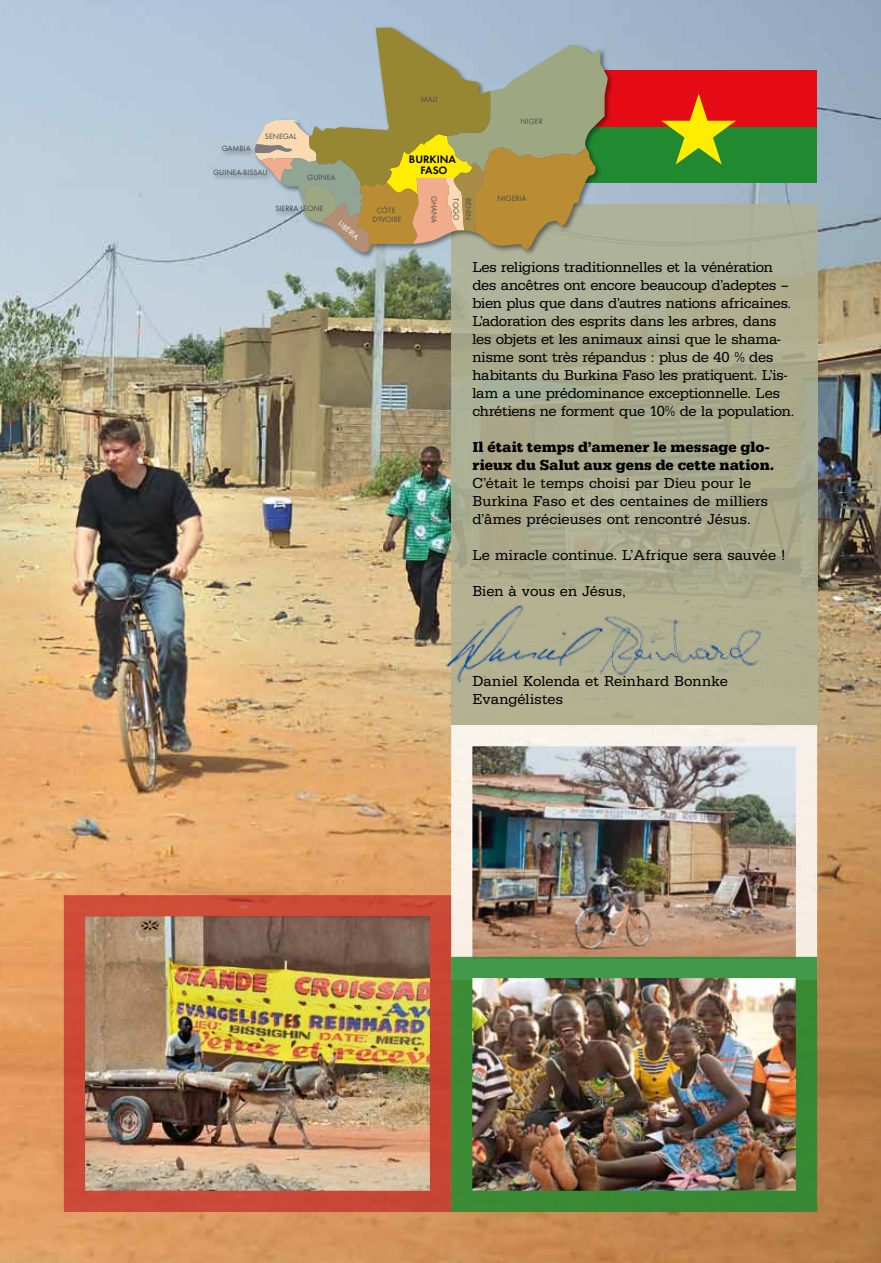
<style>
.page{position:relative;width:881px;height:1263px;background:#fff}
.page>*{position:absolute;margin:0;border:0;box-sizing:border-box;transform-origin:0 0}
.t1{font:15px/18px "URW Typewriter TOT";letter-spacing:-.01em;color:#000}
.t2{font:700 15px/18px "URW Typewriter TOT";letter-spacing:.005em;color:#000}
.t3{font:600 11.25px/11.2px "Futura TOT";color:#000;text-align:center}
.t4{font:7.95px/9.6px "Futura TOT";color:#494948;text-align:center}
.t5{font:7.95px "Futura TOT";color:#fff}
</style>
<div class="page">
<img style="left:0;top:0;width:880px;height:1263px">
<div style="left:580px;top:126px;width:236px;height:57px;background:#218a30"></div>
<div style="left:580px;top:70px;width:236px;height:56px;background:#e50b14"></div>
<svg style="left:661px;top:94px;width:74px;height:71px"></svg>
<img style="left:449px;top:723px;width:369px;height:232px">
<img style="left:452px;top:955px;width:366px;height:258px">
<img style="left:62px;top:894px;width:390px;height:319px">
<div style="left:451px;top:204px;width:365px;height:521px;background:#afb193"></div>
<div style="left:211px;top:25px;width:403px;height:234px;background:#000;opacity:.45"></div>
<svg style="left:254px;top:28px;width:353px;height:234px;background:#aca983"></svg>
<img style="left:441px;top:604px;width:158px;height:81px">
<img style="left:599px;top:607px;width:169px;height:74px">
<p class="t4" style="left:421px;top:95px;width:18px">MALI</p>
<p class="t4" style="left:265px;top:132px;width:33px">SENEGAL</p>
<p class="t4" style="left:213px;top:168px;width:56px">GUINEA-BISSAU</p>
<p class="t4" style="left:222px;top:144px;width:30px">GAMBIA</p>
<p class="t3" style="left:409px;top:153px;width:49px">BURKINA<br>FASO</p>
<p class="t4" style="left:307px;top:172px;width:30px">GUINEA</p>
<p class="t4" style="left:275px;top:203px;width:50px">SIERRA LEONE</p>
<p class="t4" style="left:372px;top:205px;width:31px">CÔTE<br>D'IVOIRE</p>
<p class="t4" style="left:439px;top:196px;width:29px;rotate:90deg">GHANA</p>
<p class="t4" style="left:460px;top:198px;width:23px;rotate:90deg">TOGO</p>
<p class="t4" style="left:473px;top:198px;width:24px;rotate:90deg">BENIN</p>
<p class="t5" style="left:343px;top:219px;width:25px;rotate:41deg">LIBERIA</p>
<p class="t4" style="left:520px;top:116px;width:24px">NIGER</p>
<p class="t4" style="left:497px;top:193px;width:31px">NIGERIA</p>
<p class="t1" style="left:472px;top:258px;width:323px">Les religions traditionnelles et la vénération des ancêtres ont encore beaucoup d’adeptes – bien plus que dans d’autres nations africaines.<br>L’adoration des esprits dans les arbres, dans les objets et les animaux ainsi que le shama&shy;nisme sont très répandus : plus de 40 % des habitants du Burkina Faso les pratiquent. L’is&shy;lam a une prédominance exceptionnelle. Les chrétiens ne forment que 10% de la population.</p>
<p class="t2" style="left:472px;top:438px;width:303px">Il était temps d’amener le message glo&shy;rieux du Salut aux gens de cette nation.</p>
<p class="t1" style="left:472px;top:474px;width:297px">C’était le temps choisi par Dieu pour le<br>Burkina Faso et des centaines de milliers d’âmes précieuses ont rencontré Jésus.</p>
<p class="t1" style="left:472px;top:546px;width:314px">Le miracle continue. L’Afrique sera sauvée !</p>
<p class="t1" style="left:472px;top:582px;width:155px">Bien à vous en Jésus,</p>
<p class="t1" style="left:472px;top:672px;width:257px">Daniel Kolenda et Reinhard Bonnke<br>Evangélistes</p>
</div>
